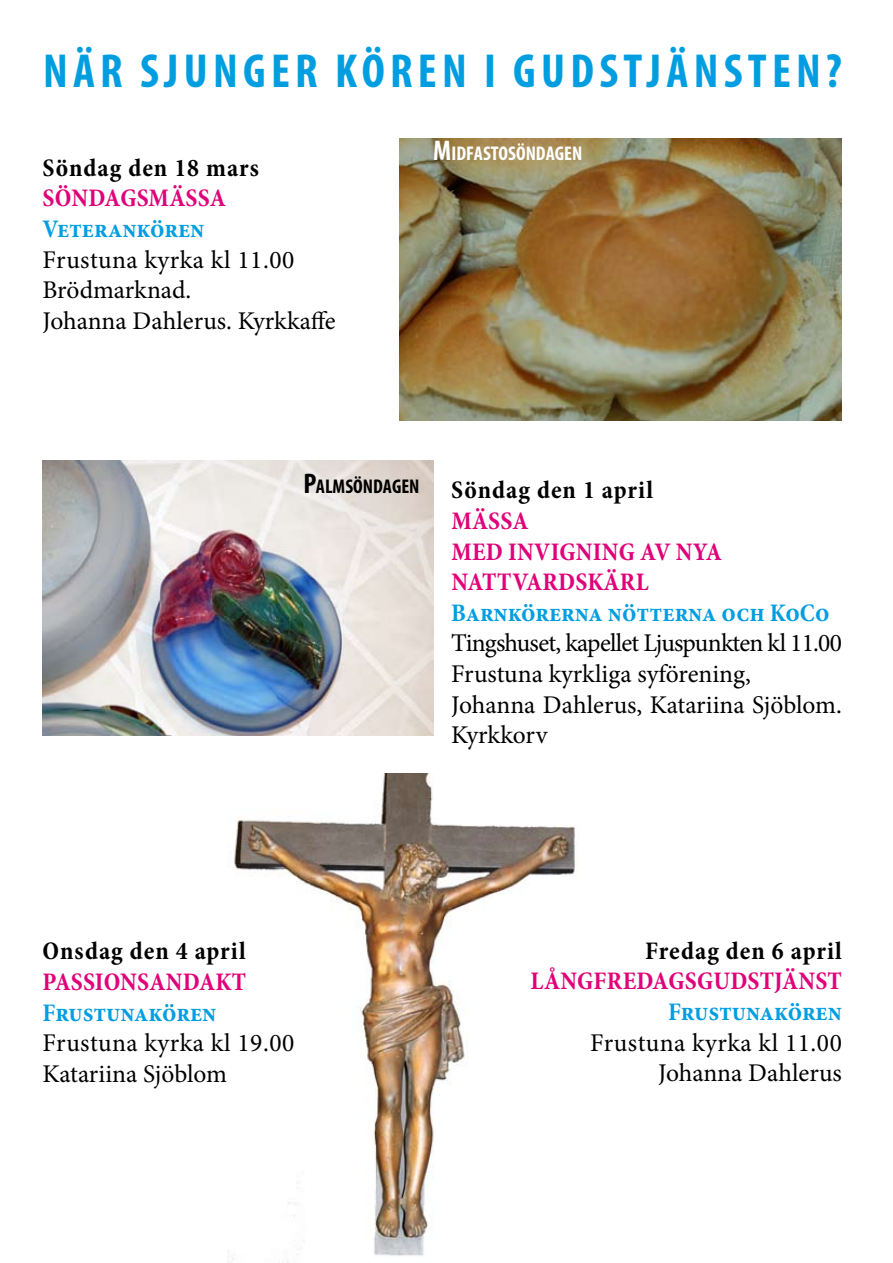
<style>
.page{position:relative;width:893px;height:1263px;background:#fff}
.page>*{position:absolute;margin:0;border:0;box-sizing:border-box;transform-origin:0 0}
.t1{font:700 condensed 48px "Myriad Pro";letter-spacing:.11em;color:#009ee0}
.t2{font:25.5px/30.6px "Minion Pro";color:#000}
.t3{font:700 condensed 25.5px/30.6px "Minion Pro";letter-spacing:.01em;color:#e00079}
.t4{font:700 condensed 25.5px "Minion Pro";letter-spacing:-.005em;color:#009ee0}
.t5{font:700 condensed 25.5px "Minion Pro";letter-spacing:.035em;color:#000}
.t6{font:700 condensed 19.95px "Myriad Pro";color:#fff}
.t7{font:700 condensed 19.95px "Myriad Pro";color:#000}
.s1{font-size:28.5px}
</style>
<div class="page">
<img style="left:232px;top:774px;width:343px;height:489px">
<img style="left:400px;top:138px;width:442px;height:283px">
<img style="left:43px;top:461px;width:390px;height:275px">
<h1 class="t1" style="left:43px;top:41px;width:800px">NÄR SJUNGER KÖREN I GUDSTJÄNSTEN?</h1>
<p class="t5" style="left:43px;top:150px;width:218px">Söndag den 18 mars</p>
<p class="t3" style="left:43px;top:183px;width:185px">söndagsmässa</p>
<p class="t4" style="left:43px;top:211px;width:163px">Veterankören</p>
<p class="t2" style="left:43px;top:244px;width:295px">Frustuna kyrka kl 11.00<br>Brödmarknad.<br>Johanna Dahlerus. Kyrkkaffe</p>
<p class="t6" style="left:433px;top:141px;width:151px"><span class="s1">M</span>IDFASTOSÖNDAGEN</p>
<p class="t7" style="left:303px;top:474px;width:118px"><span class="s1">P</span>ALMSÖNDAGEN</p>
<p class="t5" style="left:451px;top:473px;width:203px">Söndag den 1 april</p>
<p class="t3" style="left:451px;top:505px;width:271px">mässa<br>MED INVIGNING AV NYA<br>NATT</p>
<p class="t3" style="left:513px;top:567px;width:137px">VARDSKÄRL</p>
<p class="t4" style="left:451px;top:595px;width:380px">Barnkörerna nötterna och KoCo</p>
<p class="t2" style="left:451px;top:628px;width:392px">Tingshuset, kapellet Ljuspunkten kl 11.00<br>Frustuna kyrkliga syförening,<br>Johanna Dahlerus, Katariina Sjöblom.<br>Kyrkkorv</p>
<p class="t5" style="left:43px;top:934px;width:205px">Onsdag den 4 april</p>
<p class="t3" style="left:43px;top:966px;width:42px">Passio</p>
<p class="t3" style="left:120px;top:966px;width:127px">nsandakt</p>
<p class="t4" style="left:43px;top:995px;width:175px">Frustunakören</p>
<p class="t2" style="left:43px;top:1028px;width:253px">Frustuna kyrka kl 19.00<br>Katariina Sjöblom</p>
<p class="t5" style="left:645px;top:933px;width:198px">Fredag den 6 april</p>
<p class="t3" style="left:530px;top:966px;width:63px">långfre</p>
<p class="t3" style="left:636px;top:966px;width:207px">dagsGudstjänst</p>
<p class="t4" style="left:668px;top:994px;width:175px">Frustunakören</p>
<p class="t2" style="left:590px;top:1027px;width:253px;text-align:right">Frustuna kyrka kl 11.00<br>Johanna Dahlerus</p>
</div>
